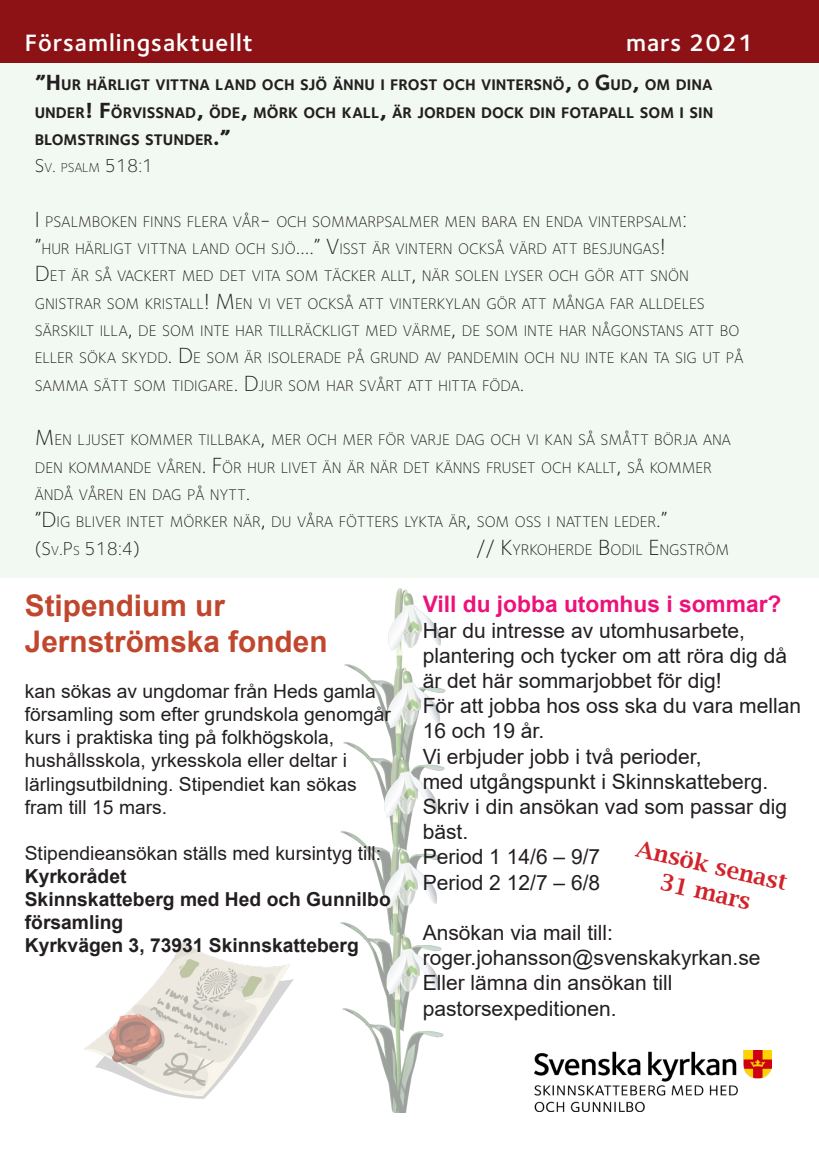
<style>
.page{position:relative;width:819px;height:1156px;background:#fff}
.page>*{position:absolute;margin:0;border:0;box-sizing:border-box;transform-origin:0 0}
.t1{font:700 29.75px/35.7px "Arial";color:#c0472d}
.t2{font:600 24.5px "Foundry Sterling";letter-spacing:.04em;color:#fff}
.t3{font:700 22.75px "Arial";color:#ec127a}
.t4{font:600 22.75px/27.3px "Lucida Bright";color:#d1232a;text-align:center}
.t5{font:21px/25.2px "Arial";color:#231f20}
.t6{font:19.25px/23.1px "Arial";color:#231f20}
.t7{font:700 19.25px/23.1px "Arial";color:#231f20}
.t8{font:300 19.25px "Foundry Sterling";color:#231f20}
.t9{font:300 15.92px/27.3px "Foundry Sterling";color:#231f20}
.t10{font:700 15.92px/27.3px "Foundry Sterling";color:#231f20;text-align:justify}
.s1{font-size:22.75px}
.s2{font-size:13.47px}
</style>
<div class="page">
<img style="left:534px;top:1050px;width:237px;height:61px">
<img style="left:84px;top:940px;width:210px;height:158px">
<img style="left:390px;top:588px;width:48px;height:41px">
<img style="left:344px;top:629px;width:102px;height:89px">
<img style="left:343px;top:718px;width:102px;height:92px">
<img style="left:340px;top:810px;width:102px;height:86px">
<img style="left:340px;top:896px;width:104px;height:216px">
<div style="left:0;top:51px;width:819px;height:527px;background:#f2f9f2"></div>
<div style="left:0;top:0;width:819px;height:62px;background:#8d1216"></div>
<p class="t2" style="left:25px;top:28px;width:230px">Församlingsaktuellt</p>
<p class="t2" style="left:626px;top:28px;width:129px">mars 2021</p>
<p class="t10" style="left:35px;top:71px;width:680px"><span class="s1">”H</span>UR HÄRLIGT VITTNA LAND OCH SJÖ ÄNNU I FROST OCH VINTERSNÖ<span class="s1">,</span> O <span class="s1">G</span> UD<span class="s1">,</span> OM DINA UNDER<span class="s1">! F</span>ÖRVISSNAD<span class="s1">,</span> ÖDE<span class="s1">,</span> MÖRK OCH KALL<span class="s1">,</span> ÄR JORDEN DOCK DIN FOTAPALL SOM I SIN BLOMSTRINGS STUNDER<span class="s1">.”</span></p>
<p class="t8" style="left:35px;top:155px;width:120px">S<span class="s2">V</span>. <span class="s2">PSALM</span> 518:1</p>
<p class="t9" style="left:35px;top:208px;width:710px"><span class="s1">I</span> PSALMBOKEN FI NNS FLERA VÅR<span class="s1">-</span> OCH SOMMARPSALMER MEN BARA EN ENDA VI NTERPSALM<span class="s1">:<br>”</span>HUR HÄRLIGT VITTNA LAND OCH SJÖ<span class="s1">….” V</span>ISST ÄR VI NTERN OCKSÅ VÄRD ATT BESJUNGAS<span class="s1">!<br>D</span> ET ÄR SÅ VACKERT MED DET VITA SOM TÄCKER ALLT<span class="s1">,</span> NÄR SOLEN LYSER OCH GÖR ATT SNÖN GNISTRAR SOM KRISTALL<span class="s1">! M</span> EN VI VET OCKSÅ ATT VI NTERKYLAN GÖR ATT MÅNGA FAR ALLDELES SÄRSKI LT I LLA<span class="s1">,</span> DE SOM I NTE HAR TI LLRÄCKLIGT MED VÄRME<span class="s1">,</span> DE SOM I NTE HAR NÅGONSTANS ATT BO ELLER SÖKA SKYDD<span class="s1">. D</span>E SOM ÄR ISOLERADE PÅ GRUND AV PANDEMI N OCH NU I NTE KAN TA SIG UT PÅ SAMMA SÄTT SOM TI DIGARE<span class="s1">. D</span>JUR SOM HAR SVÅRT ATT HITTA FÖDA<span class="s1">.</span></p>
<p class="t9" style="left:35px;top:426px;width:697px"><span class="s1">M</span> EN LJUSET KOMMER TI LLBAKA<span class="s1">,</span> MER OCH MER FÖR VARJE DAG OCH VI KAN SÅ SMÅTT BÖRJA ANA<br>DEN KOMMANDE VÅREN<span class="s1">. F</span>ÖR HUR LIVET ÄN ÄR NÄR DET KÄNNS FRUSET OCH KALLT<span class="s1">,</span> SÅ KOMMER<br>ÄNDÅ VÅREN EN DAG PÅ NYTT<span class="s1">.</span></p>
<p class="t9" style="left:35px;top:508px;width:634px"><span class="s1">”D</span> IG BLIVER I NTET MÖRKER NÄR<span class="s1">,</span> DU VÅRA FÖTTERS LYKTA ÄR<span class="s1">,</span> SOM OSS I NATTEN LEDER<span class="s1">.”</span></p>
<p class="t8" style="left:35px;top:537px;width:107px">(S<span class="s2">V</span>.P<span class="s2">S</span> 518:4)</p>
<p class="t9" style="left:476px;top:535px;width:255px"><span class="s1">// K</span>YRKOHERDE <span class="s1">B</span>ODI L <span class="s1">E</span>NGSTRÖM</p>
<p class="t1" style="left:25px;top:588px;width:304px">Stipendium ur<br>Jernströmska fonden</p>
<p class="t6" style="left:25px;top:680px;width:367px">kan sökas av ungdomar från Heds gamla församling som efter grundskola genomgår kurs i praktiska ting på folkhögskola, hushållsskola, yrkesskola eller deltar i lärlingsutbildning. Stipendiet kan sökas fram till 15 mars.</p>
<p class="t6" style="left:25px;top:841px;width:358px">Stipendieansökan ställs med kursintyg till:</p>
<p class="t7" style="left:25px;top:865px;width:103px">Kyrkorådet</p>
<p class="t7" style="left:25px;top:888px;width:367px">Skinnskatteberg med Hed och Gunnilbo församling</p>
<p class="t7" style="left:25px;top:934px;width:335px">Kyrkvägen 3, 73931 Skinnskatteberg</p>
<p class="t3" style="left:422px;top:588px;width:360px">Vill du jobba utomhus i sommar?</p>
<p class="t5" style="left:422px;top:617px;width:366px">Har du intresse av utomhusarbete, plantering och tycker om att röra dig då är det här sommarjobbet för dig!</p>
<p class="t5" style="left:422px;top:693px;width:380px">För att jobba hos oss ska du vara mellan<br>16 och 19 år.</p>
<p class="t5" style="left:422px;top:743px;width:280px">Vi erbjuder jobb i två perioder,</p>
<p class="t5" style="left:422px;top:769px;width:347px">med utgångspunkt i Skinnskatteberg.</p>
<p class="t5" style="left:422px;top:794px;width:366px">Skriv i din ansökan vad som passar dig bäst.</p>
<p class="t5" style="left:422px;top:844px;width:179px">Period 1 14/6 – 9/7</p>
<p class="t5" style="left:422px;top:869px;width:179px">Period 2 12/7 – 6/8</p>
<p class="t5" style="left:422px;top:920px;width:192px">Ansökan via mail till:</p>
<p class="t5" style="left:422px;top:945px;width:339px">roger.johansson@svenskakyrkan.se</p>
<p class="t5" style="left:422px;top:970px;width:251px">Eller lämna din ansökan till pastorsexpeditionen.</p>
<p class="t4" style="left:639px;top:834px;width:155px;rotate:13deg">Ansök senast<br>31 mars</p>
</div>
